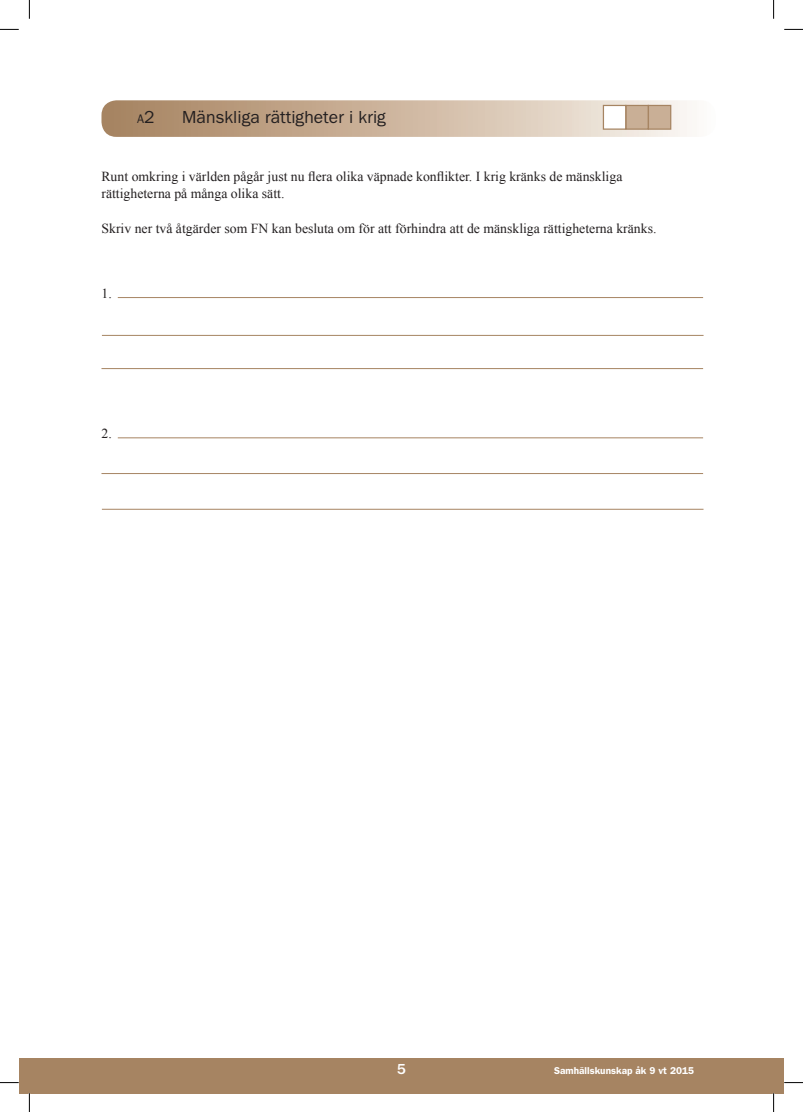
<style>
.page{position:relative;width:803px;height:1112px;background:#fff}
.page>*{position:absolute;margin:0;border:0;box-sizing:border-box;transform-origin:0 0}
.t1{font:17.5px "ITC Franklin Gothic Std";color:#231f20}
.t2{font:500 15px "ITC Franklin Gothic Std";color:#fff}
.t3{font:13.75px/17.5px "Times New Roman";color:#231f20}
.t4{font:12.5px "ITC Franklin Gothic Std";color:#231f20}
.t5{font:600 10px "ITC Franklin Gothic Std";color:#fff}
.s1{font-size:17.5px}
</style>
<div class="page">
<div style="left:19px;top:1057px;width:10px;height:35px;background:#a68462"></div>
<div style="left:29px;top:1057px;width:755px;height:35px;background:#a68462"></div>
<svg style="left:101px;top:100px;width:589px;height:37px;background:#ccb59e"></svg>
<div style="left:648px;top:105px;width:23px;height:25px;background:#c9af96;border:1px solid #a68462"></div>
<div style="left:625px;top:105px;width:24px;height:25px;background:#c9af96;border:1px solid #a68462"></div>
<div style="left:603px;top:105px;width:23px;height:25px;background:#fff;border:1px solid #a68462"></div>
<hr style="left:118px;top:437px;width:585px;height:1px;background:#a68462">
<hr style="left:101px;top:473px;width:602px;height:1px;background:#a68462">
<hr style="left:118px;top:297px;width:585px;height:1px;background:#a68462">
<hr style="left:102px;top:335px;width:601px;height:1px;background:#a68462">
<hr style="left:101px;top:368px;width:602px;height:1px;background:#a68462">
<hr style="left:102px;top:509px;width:601px;height:1px;background:#a68462">
<svg style="left:0;top:29px;width:19px;height:1px"></svg>
<svg style="left:784px;top:29px;width:19px;height:1px"></svg>
<svg style="left:0;top:1082px;width:19px;height:1px"></svg>
<svg style="left:784px;top:1082px;width:19px;height:1px"></svg>
<svg style="left:29px;top:0;width:1px;height:19px"></svg>
<svg style="left:29px;top:1092px;width:1px;height:19px"></svg>
<svg style="left:773px;top:0;width:1px;height:19px"></svg>
<svg style="left:773px;top:1092px;width:1px;height:19px"></svg>
<p class="t4" style="left:137px;top:111px;width:19px">A<span class="s1">2</span></p>
<p class="t1" style="left:182px;top:107px;width:205px">Mänskliga rättigheter i krig</p>
<p class="t3" style="left:101px;top:167px;width:522px">Runt omkring i världen pågår just nu flera olika väpnade konflikter. I krig kränks de mänskliga rättigheterna på många olika sätt.</p>
<p class="t3" style="left:101px;top:220px;width:556px">Skriv ner två åtgärder som FN kan besluta om för att förhindra att de mänskliga rättigheterna kränks.</p>
<p class="t3" style="left:101px;top:284px;width:12px">1.</p>
<p class="t3" style="left:101px;top:424px;width:12px">2.</p>
<p class="t2" style="left:397px;top:1060px;width:10px">5</p>
<p class="t5" style="left:554px;top:1063px;width:142px">Samhällskunskap åk 9 vt 2015</p>
</div>
